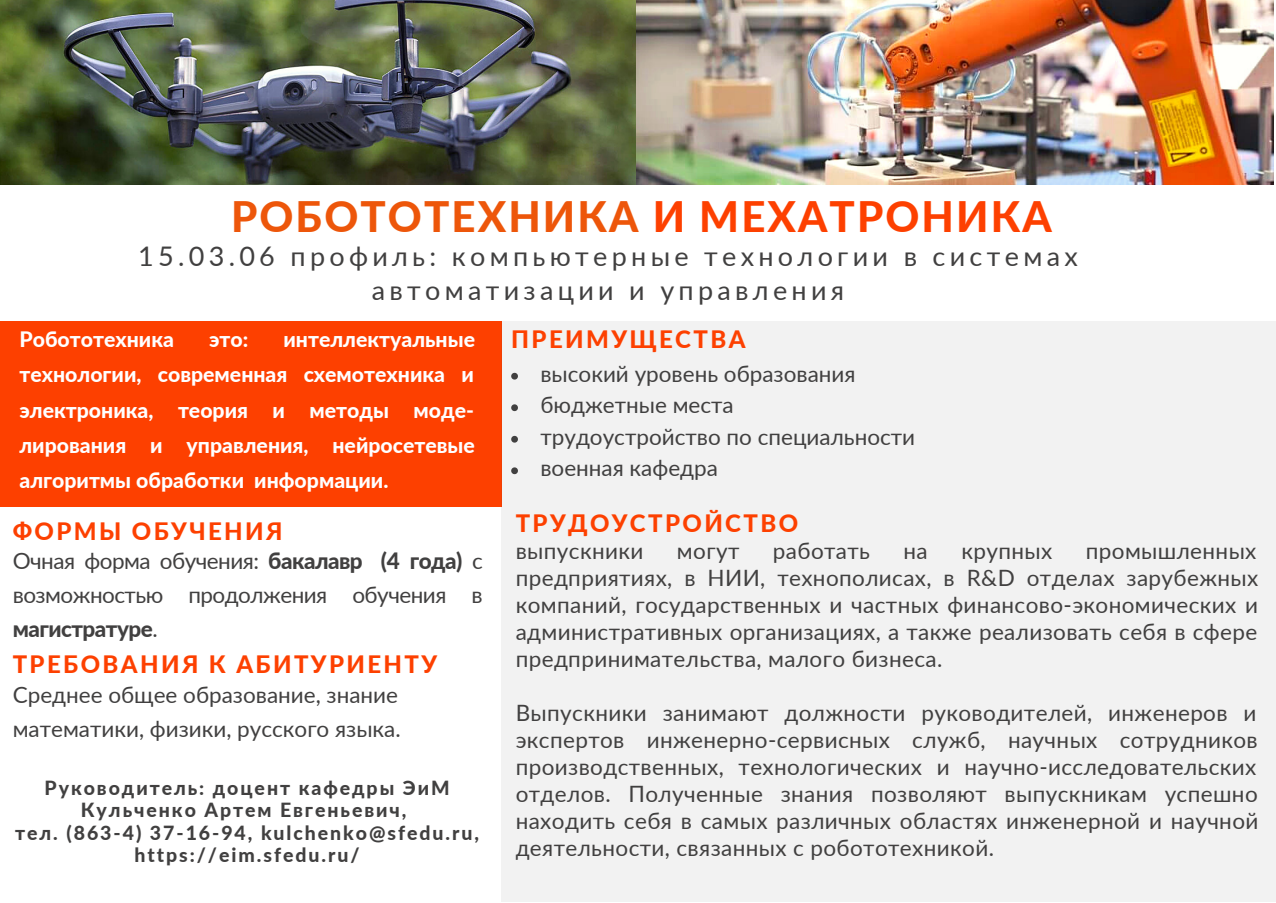
<style>
.page{position:relative;width:1276px;height:903px;background:#fff}
.page>*{position:absolute;margin:0;border:0;box-sizing:border-box;transform-origin:0 0}
.t1{font:800 42px "Lato";letter-spacing:.05em;color:#ed560a}
.t2{font:27px/33.9px "Lato";letter-spacing:.16em;color:#414040;text-align:center}
.t3{font:800 24px "Lato";letter-spacing:.1em;color:#fd4000}
.t4{font:22.5px/27px "Lato";color:#414040;text-align:justify}
.t5{font:22.5px "Lato";letter-spacing:.02em;color:#414040}
.t6{font:800 21.3px/35.4px "Lato";color:#fff;text-align:justify}
.t7{font:800 19.5px/22.5px "Lato";letter-spacing:.1em;color:#414040;text-align:center}
.s1{color:#fd4000}
.s2{font-weight:800}
</style>
<div class="page">
<img style="left:0;top:0;width:1274px;height:184px">
<div style="left:0;top:321px;width:501px;height:185px;background:#fd4000"></div>
<div style="left:501px;top:321px;width:774px;height:580px;background:#f2f2f2"></div>
<svg style="left:511px;top:373px;width:7px;height:6px"></svg>
<svg style="left:511px;top:404px;width:7px;height:7px"></svg>
<svg style="left:511px;top:436px;width:7px;height:6px"></svg>
<svg style="left:511px;top:467px;width:7px;height:7px"></svg>
<h1 class="t1" style="left:231px;top:191px;width:822px">РОБОТОТЕХНИКА <span class="s1">И МЕХАТРОНИКА</span></h1>
<p class="t2" style="left:138px;top:239px;width:941px">15.03.06 профиль: компьютерные технологии в системах автоматизации и управления</p>
<p class="t6" style="left:19px;top:320px;width:156px">Робототехника</p>
<p class="t6" style="left:209px;top:320px;width:41px">это:</p>
<p class="t3" style="left:511px;top:324px;width:236px">ПРЕИМУЩЕСТВА</p>
<p class="t4" style="left:540px;top:357px;width:376px;line-height:31.5px;text-align:left">высокий уровень образования бюджетные места трудоустройство по специальности военная кафедра</p>
<p class="t6" style="left:19px;top:320px;width:457px;text-indent:264px">интеллектуальные технологии, современная схемотехника и электроника, теория и методы моде&shy;лирования и управления, нейросетевые алгоритмы обработки информации.</p>
<p class="t3" style="left:13px;top:515px;width:271px">ФОРМЫ ОБУЧЕНИЯ</p>
<p class="t4" style="left:13px;top:543px;width:472px;line-height:33.6px">Очная форма обучения: <span class="s2">бакалавр (4 года)</span> с возможностью продолжения обучения в <span class="s2">магистратуре</span>.</p>
<p class="t3" style="left:13px;top:649px;width:426px">ТРЕБОВАНИЯ К АБИТУРИЕНТУ</p>
<p class="t4" style="left:13px;top:677px;width:389px;line-height:33.6px">Среднее общее образование, знание математики, физики, русского языка.</p>
<p class="t3" style="left:516px;top:508px;width:284px">ТРУДОУСТРОЙСТВО</p>
<p class="t5" style="left:516px;top:536px;width:129px">выпускники</p>
<p class="t4" style="left:677px;top:536px;width:64px">могут</p>
<p class="t4" style="left:773px;top:536px;width:99px">работать</p>
<p class="t4" style="left:903px;top:536px;width:26px">на</p>
<p class="t4" style="left:961px;top:536px;width:92px">крупных</p>
<p class="t4" style="left:516px;top:536px;width:744px;text-indent:570px">промышленных предприятиях, в НИИ, технополисах, в R&amp;D отделах зарубежных компаний, государственных и частных финансово-экономических и административных организациях, а также реализовать себя в сфере предпринимательства, малого бизнеса.</p>
<p class="t4" style="left:516px;top:698px;width:744px">Выпускники занимают должности руководителей, инженеров и экспертов инженерно-сервисных служб, научных сотрудников производственных, технологических и научно-исследовательских отделов. Полученные знания позволяют выпускникам успешно находить себя в самых различных областях инженерной и научной деятельности, связанных с робототехникой.</p>
<p class="t7" style="left:15px;top:775px;width:465px">Руководитель: доцент кафедры ЭиМ Кульченко Артем Евгеньевич,<br>тел. (863-4) 37-16-94, kulchenko@sfedu.ru, https://eim.sfedu.ru/</p>
</div>
